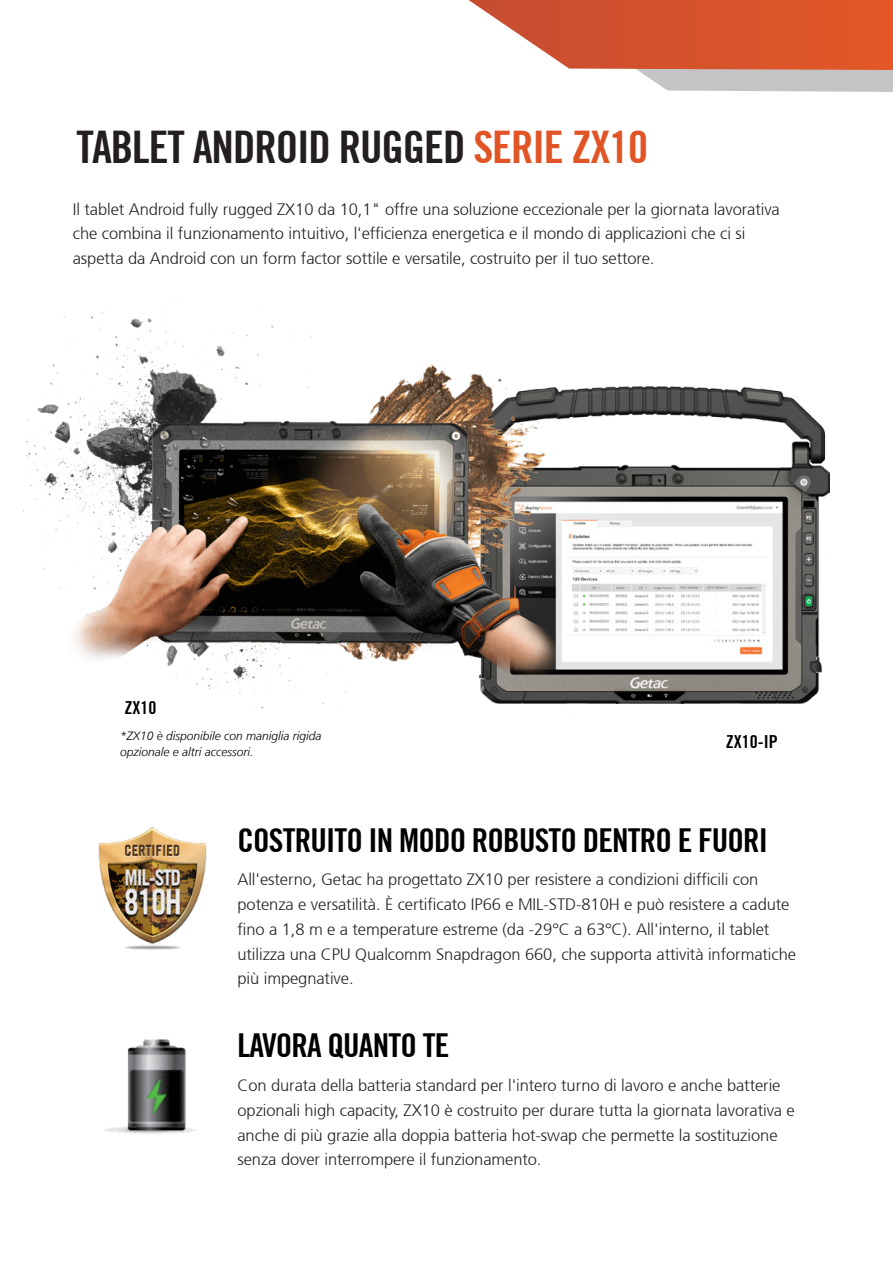
<style>
.page{position:relative;width:893px;height:1263px;background:#fff}
.page>*{position:absolute;margin:0;border:0;box-sizing:border-box;transform-origin:0 0}
.t1{font:700 condensed 45px "Trade Gothic No.20";letter-spacing:-.025em;color:#231f20}
.t2{font:700 condensed 33px "Trade Gothic No.20";letter-spacing:-.025em;color:#000}
.t3{font:700 condensed 18px "Trade Gothic No.20";color:#000}
.t4{font:300 16.5px/24.8px "Frutiger 45";letter-spacing:-.005em;color:#231f20}
.t5{font:italic 300 12px/16.5px "Frutiger LT";color:#000}
.s1{color:#e15426}
</style>
<div class="page">
<svg style="left:468px;top:0;width:425px;height:92px"></svg>
<img style="left:104px;top:1039px;width:92px;height:95px">
<img style="left:98px;top:826px;width:109px;height:124px">
<img style="left:574px;top:386px;width:255px;height:317px">
<img style="left:26px;top:306px;width:548px;height:403px">
<h1 class="t1" style="left:76px;top:120px;width:573px">TABLET ANDROID RUGGED <span class="s1">SERIE ZX10</span></h1>
<p class="t4" style="left:73px;top:197px;width:709px">Il tablet Android fully rugged ZX10 da 10,1" offre una soluzione eccezionale per la giornata lavorativa che combina il funzionamento intuitivo, l'efficienza energetica e il mondo di applicazioni che ci si aspetta da Android con un form factor sottile e versatile, costruito per il tuo settore.</p>
<p class="t3" style="left:125px;top:696px;width:33px">ZX10</p>
<p class="t5" style="left:120px;top:728px;width:203px">*ZX10 è disponibile con maniglia rigida opzionale e altri accessori.</p>
<p class="t3" style="left:726px;top:730px;width:53px">ZX10-IP</p>
<h2 class="t2" style="left:237px;top:820px;width:532px">COSTRUITO IN MODO ROBUSTO DENTRO E FUORI</h2>
<p class="t4" style="left:237px;top:867px;width:560px">All'esterno, Getac ha progettato ZX10 per resistere a condizioni difficili con potenza e versatilità. È certificato IP66 e MIL-STD-810H e può resistere a cadute fino a 1,8 m e a temperature estreme (da -29°C a 63°C). All'interno, il tablet utilizza una CPU Qualcomm Snapdragon 660, che supporta attività informatiche più impegnative.</p>
<h2 class="t2" style="left:237px;top:1025px;width:213px">LAVORA QUANTO TE</h2>
<p class="t4" style="left:237px;top:1073px;width:559px">Con durata della batteria standard per l'intero turno di lavoro e anche batterie opzionali high capacity, ZX10 è costruito per durare tutta la giornata lavorativa e anche di più grazie alla doppia batteria hot-swap che permette la sostituzione senza dover interrompere il funzionamento.</p>
</div>
